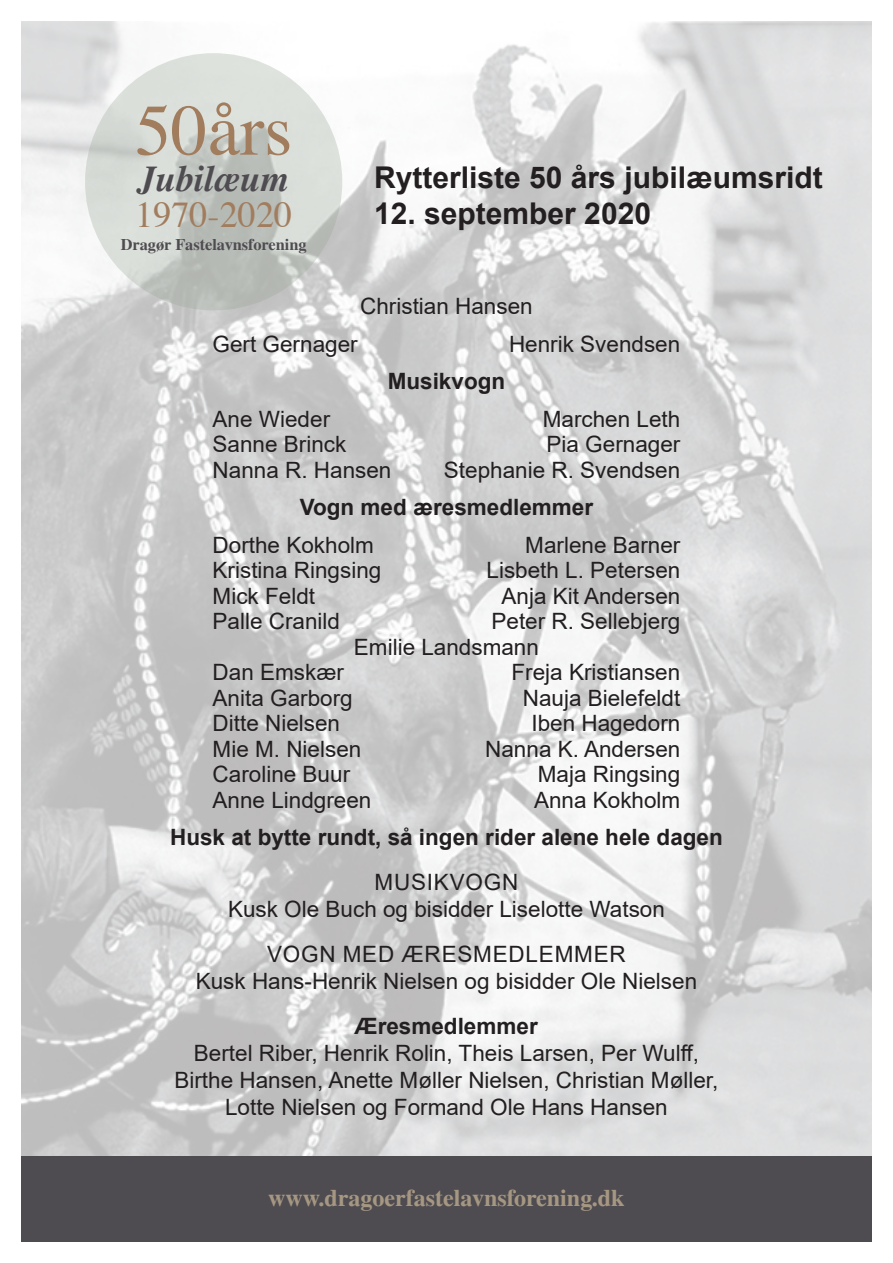
<style>
.page{position:relative;width:893px;height:1263px;background:#fff}
.page>*{position:absolute;margin:0;border:0;box-sizing:border-box;transform-origin:0 0}
.t1{font:72.6px "Times";color:#a17d5e}
.t2{font:36.3px "Times";color:#a17d5e}
.t3{font:italic 700 36.3px "Times";color:#4f4c51}
.t4{font:700 30px "Arial";color:#231f20}
.t5{font:700 24px "Times";color:#a59782}
.t6{font:22.5px "Arial";color:#231f20}
.t7{font:700 22.5px "Arial";color:#231f20}
.t8{font:22.5px "Arial";letter-spacing:.035em;color:#231f20}
.t9{font:700 16.35px "Times";color:#4f4c51}
</style>
<div class="page">
<img style="left:21px;top:21px;width:851px;height:1136px">
<div style="left:21px;top:1157px;width:851px;height:85px;background:#4f4c51"></div>
<svg style="left:85px;top:53px;width:257px;height:257px;background:#ced2cd"></svg>
<p class="t1" style="left:135px;top:62px;width:159px">50års</p>
<p class="t3" style="left:138px;top:157px;width:153px">Jubilæum</p>
<p class="t2" style="left:135px;top:181px;width:159px">1970-2020</p>
<p class="t9" style="left:121px;top:235px;width:187px">Dragør Fastelavnsforening</p>
<p class="t4" style="left:374px;top:156px;width:450px">Rytterliste 50 års jubilæumsridt</p>
<p class="t4" style="left:374px;top:192px;width:278px">12. september 2020</p>
<p class="t6" style="left:360px;top:291px;width:174px">Christian Hansen</p>
<p class="t6" style="left:213px;top:328px;width:147px">Gert Gernager</p>
<p class="t6" style="left:509px;top:328px;width:173px">Henrik Svendsen</p>
<p class="t7" style="left:388px;top:365px;width:119px">Musikvogn</p>
<p class="t6" style="left:213px;top:403px;width:119px">Ane Wieder</p>
<p class="t6" style="left:543px;top:403px;width:139px">Marchen Leth</p>
<p class="t6" style="left:213px;top:429px;width:135px">Sanne Brinck</p>
<p class="t6" style="left:547px;top:429px;width:135px">Pia Gernager</p>
<p class="t6" style="left:213px;top:454px;width:180px">Nanna R. Hansen</p>
<p class="t6" style="left:444px;top:454px;width:238px">Stephanie R. Svendsen</p>
<p class="t7" style="left:300px;top:491px;width:295px">Vogn med æresmedlemmer</p>
<p class="t6" style="left:213px;top:529px;width:163px">Dorthe Kokholm</p>
<p class="t6" style="left:525px;top:529px;width:157px">Marlene Barner</p>
<p class="t6" style="left:213px;top:555px;width:170px">Kristina Ringsing</p>
<p class="t6" style="left:486px;top:555px;width:195px">Lisbeth L. Petersen</p>
<p class="t6" style="left:213px;top:580px;width:104px">Mick Feldt</p>
<p class="t6" style="left:501px;top:580px;width:180px">Anja Kit Andersen</p>
<p class="t6" style="left:213px;top:606px;width:129px">Palle Cranild</p>
<p class="t6" style="left:491px;top:606px;width:190px">Peter R. Sellebjerg</p>
<p class="t6" style="left:354px;top:631px;width:187px">Emilie Landsmann</p>
<p class="t6" style="left:213px;top:657px;width:133px">Dan Emskær</p>
<p class="t6" style="left:511px;top:657px;width:170px">Freja Kristiansen</p>
<p class="t6" style="left:213px;top:682px;width:142px">Anita Garborg</p>
<p class="t6" style="left:523px;top:682px;width:159px">Nauja Bielefeldt</p>
<p class="t6" style="left:213px;top:708px;width:129px">Ditte Nielsen</p>
<p class="t6" style="left:531px;top:708px;width:150px">Iben Hagedorn</p>
<p class="t6" style="left:213px;top:733px;width:150px">Mie M. Nielsen</p>
<p class="t6" style="left:485px;top:733px;width:197px">Nanna K. Andersen</p>
<p class="t6" style="left:213px;top:759px;width:139px">Caroline Buur</p>
<p class="t6" style="left:538px;top:759px;width:144px">Maja Ringsing</p>
<p class="t6" style="left:213px;top:784px;width:160px">Anne Lindgreen</p>
<p class="t6" style="left:534px;top:784px;width:148px">Anna Kokholm</p>
<p class="t7" style="left:170px;top:821px;width:554px">Husk at bytte rundt, så ingen rider alene hele dagen</p>
<p class="t8" style="left:375px;top:867px;width:145px">MUSIKVOGN</p>
<p class="t6" style="left:228px;top:894px;width:438px">Kusk Ole Buch og bisidder Liselotte Watson</p>
<p class="t8" style="left:267px;top:939px;width:360px">VOGN MED ÆRESMEDLEMMER</p>
<p class="t6" style="left:196px;top:966px;width:503px">Kusk Hans-Henrik Nielsen og bisidder Ole Nielsen</p>
<p class="t7" style="left:355px;top:1010px;width:184px">Æresmedlemmer</p>
<p class="t6" style="left:194px;top:1038px;width:507px">Bertel Riber, Henrik Rolin, Theis Larsen, Per Wulff,</p>
<p class="t6" style="left:174px;top:1065px;width:545px">Birthe Hansen, Anette Møller Nielsen, Christian Møller,</p>
<p class="t6" style="left:225px;top:1092px;width:444px">Lotte Nielsen og Formand Ole Hans Hansen</p>
<p class="t5" style="left:268px;top:1183px;width:358px">www.dragoerfastelavnsforening.dk</p>
</div>
